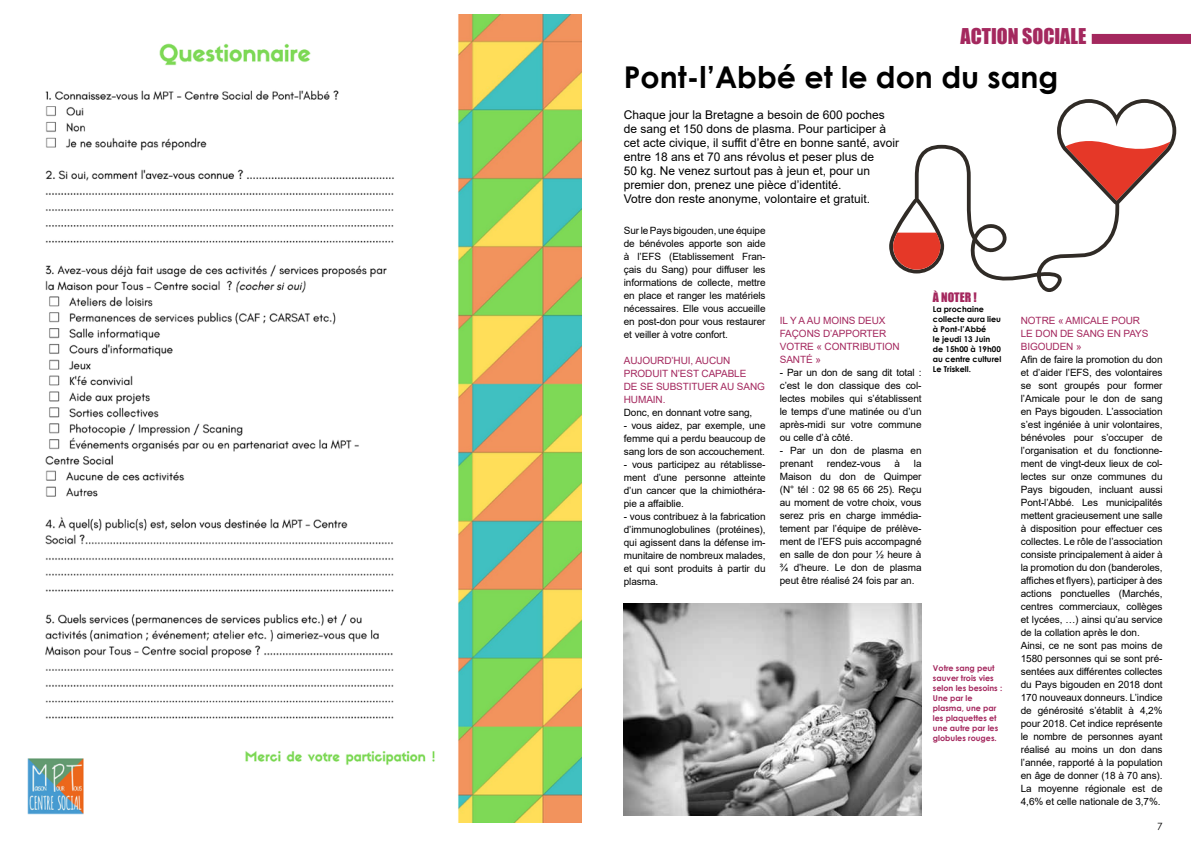
<style>
.page{position:relative;width:1191px;height:842px;background:#fff}
.page>*{position:absolute;margin:0;border:0;box-sizing:border-box;transform-origin:0 0}
.t1{font:700 30px "Century Gothic";color:#000}
.t2{font:20px "Impact";color:#a4285e}
.t3{font:12px/14px "Arial";color:#000}
.t4{font:12px "Impact";color:#a4285e}
.t5{font:10px/13px "Arial";letter-spacing:-.01em;color:#000;text-align:justify}
.t6{font:10px/13px "Arial";letter-spacing:-.01em;color:#a4285e}
.t7{font:10px "Century Gothic";color:#000}
.t8{font:700 8px/10px "Century Gothic";color:#a4285e}
.t9{font:700 8px/10px "Century Gothic";color:#000}
</style>
<div class="page">
<svg style="left:889px;top:99px;width:287px;height:193px"></svg>
<div style="left:1091px;top:34px;width:100px;height:10px;background:#a4285e"></div>
<img style="left:623px;top:603px;width:298px;height:212px">
<img style="left:27px;top:14px;width:554px;height:809px">
<h2 class="t2" style="left:960px;top:21px;width:127px">ACTION SOCIALE</h2>
<h1 class="t1" style="left:624px;top:54px;width:436px">Pont-l’Abbé et le don du sang</h1>
<p class="t3" style="left:624px;top:108px;width:277px">Chaque jour la Bretagne a besoin de 600 poches de sang et 150 dons de plasma. Pour participer à cet acte civique, il suffit d’être en bonne santé, avoir entre 18 ans et 70 ans révolus et peser plus de<br>50 kg. Ne venez surtout pas à jeun et, pour un premier don, prenez une pièce d’identité.<br>Votre don reste anonyme, volontaire et gratuit.</p>
<p class="t5" style="left:624px;top:224px;width:143px">Sur le Pays bigouden, une équipe de bénévoles apporte son aide à l’EFS (Etablissement Fran&shy;çais du Sang) pour diffuser les informations de collecte, mettre en place et ranger les matériels nécessaires. Elle vous accueille en post-don pour vous restaurer et veiller à votre confort.</p>
<p class="t6" style="left:624px;top:354px;width:143px">AUJOURD’HUI, AUCUN<br>PRODUIT N’EST CAPABLE<br>DE SE SUBSTITUER AU SANG<br>HUMAIN.</p>
<p class="t5" style="left:624px;top:406px;width:130px">Donc, en donnant votre sang,</p>
<p class="t5" style="left:624px;top:419px;width:143px">- vous aidez, par exemple, une femme qui a perdu beaucoup de sang lors de son accouchement.</p>
<p class="t5" style="left:624px;top:458px;width:143px">- vous participez au rétablisse&shy;ment d’une personne atteinte d’un cancer que la chimiothéra&shy;pie a affaiblie.</p>
<p class="t5" style="left:624px;top:510px;width:143px">- vous contribuez à la fabrication d’immunoglobulines (protéines), qui agissent dans la défense im&shy;munitaire de nombreux malades, et qui sont produits à partir du plasma.</p>
<p class="t6" style="left:780px;top:314px;width:121px">IL Y A AU MOINS DEUX<br>FAÇONS D’APPORTER<br>VOTRE « CONTRIBUTION<br>SANTÉ »</p>
<p class="t5" style="left:780px;top:366px;width:143px">- Par un don de sang dit total : c’est le don classique des col&shy;lectes mobiles qui s’établissent le temps d’une matinée ou d’un après-midi sur votre commune ou celle d’à côté.</p>
<p class="t5" style="left:780px;top:444px;width:143px">- Par un don de plasma en prenant</p>
<p class="t5" style="left:827px;top:457px;width:56px">rendez-vous</p>
<p class="t5" style="left:894px;top:457px;width:7px">à</p>
<p class="t5" style="left:780px;top:457px;width:143px;text-indent:134px">la Maison du don de Quimper (N° tél : 02 98 65 66 25). Reçu au moment de votre choix, vous serez pris en charge immédia&shy;tement par l’équipe de prélève&shy;ment de l’EFS puis accompagné en salle de don pour ½ heure à ¾ d’heure. Le don de plasma peut être réalisé 24 fois par an.</p>
<p class="t4" style="left:933px;top:288px;width:45px">À NOTER !</p>
<p class="t9" style="left:933px;top:304px;width:70px">La prochaine collecte aura lieu à Pont-l’Abbé<br>le jeudi 13 Juin de 15h00 à 19h00 au centre culturel<br>Le Triskell.</p>
<p class="t6" style="left:1020px;top:314px;width:129px">NOTRE « AMICALE POUR<br>LE DON DE SANG EN PAYS<br>BIGOUDEN »</p>
<p class="t5" style="left:1020px;top:353px;width:143px;text-align:left">Afin de faire la promotion du don et d’aider l’EFS, des volontaires se sont groupés pour former l’Amicale pour le don de sang en Pays bigouden. L’association s’est ingéniée à unir volontaires, bénévoles pour s’occuper de l’organisation et du fonctionne&shy;ment de vingt-deux lieux de col&shy;lectes sur onze communes du<br>Pays bigouden, incluant aussi<br>Pont-l’Abbé. Les municipalités mettent gracieusement une salle à disposition pour effectuer ces collectes. Le rôle de l’association consiste principalement à aider à la promotion du don (banderoles, affiches et flyers), participer à des actions ponctuelles (Marchés, centres commerciaux, collèges et lycées, …) ainsi qu’au service de la collation après le don.<br>Ainsi, ce ne sont pas moins de<br>1580 personnes qui se sont pré&shy;sentées aux différentes collectes du Pays bigouden en 2018 dont<br>170 nouveaux donneurs. L’indice de générosité s’établit à 4,2% pour 2018. Cet indice représente le nombre de personnes ayant réalisé au moins un don dans l’année, rapporté à la population en âge de donner (18 à 70 ans).<br>La moyenne régionale est de<br>4,6% et celle nationale de 3,7%.</p>
<p class="t8" style="left:933px;top:662px;width:71px">Votre sang peut sauver trois vies selon les besoins :<br>Une par le plasma, une par les plaquettes et une autre par les globules rouges.</p>
<p class="t7" style="left:1157px;top:819px;width:7px">7</p>
</div>
